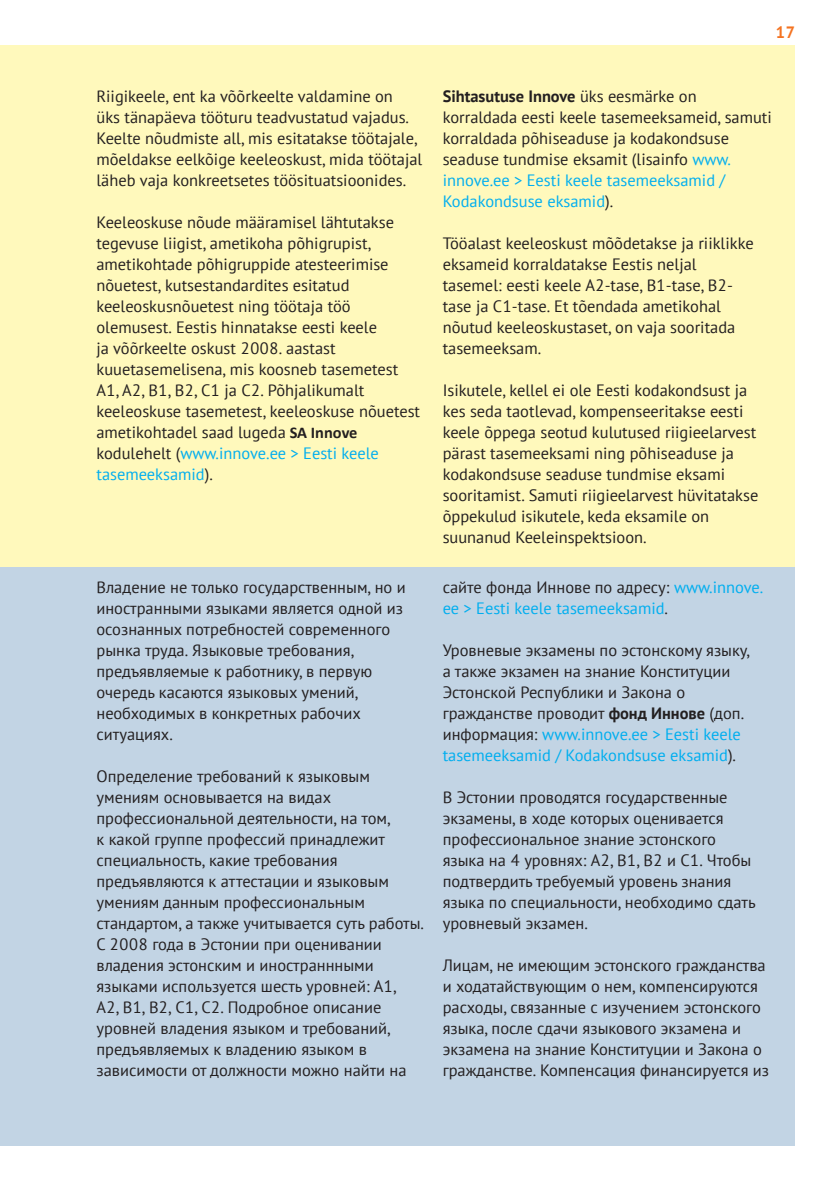
<style>
.page{position:relative;width:840px;height:1191px;background:#fff}
.page>*{position:absolute;margin:0;border:0;box-sizing:border-box;transform-origin:0 0}
.t1{font:16.4px/21px "PT Sans";color:#231f20}
.t2{font:16.4px/21px "PT Sans";color:#00aeef}
.t3{font:700 16.4px "PT Sans";color:#f47321}
.s1{font-family:"Calibri";font-weight:700}
.s2{color:#00aeef}
.s3{font-weight:700}
.s4{color:#231f20}
</style>
<div class="page">
<div style="left:0;top:567px;width:794px;height:578px;background:#c2d4e4"></div>
<div style="left:0;top:45px;width:794px;height:522px;background:#fff9bc"></div>
<p class="t3" style="left:775px;top:22px;width:21px">17</p>
<p class="t1" style="left:96px;top:86px;width:327px">Riigikeele, ent ka võõrkeelte valdamine on<br>üks tänapäeva tööturu teadvustatud vajadus.<br>Keelte nõudmiste all, mis esitatakse töötajale, mõeldakse eelkõige keeleoskust, mida töötajal läheb vaja konkreetsetes töösituatsioonides.</p>
<p class="t1" style="left:96px;top:212px;width:325px">Keeleoskuse nõude määramisel lähtutakse tegevuse liigist, ametikoha põhigrupist, ametikohtade põhigruppide atesteerimise nõuetest, kutsestandardites esitatud keeleoskusnõuetest ning töötaja töö olemusest. Eestis hinnatakse eesti keele<br>ja võõrkeelte oskust 2008. aastast kuuetasemelisena, mis koosneb tasemetest A1, A2, B1, B2, C1 ja C2. Põhjalikumalt keeleoskuse tasemetest, keeleoskuse nõuetest ametikohtadel saad lugeda <span class="s1">SA Innove </span>kodulehelt (<span class="s2">www.innove.ee &gt; Eesti keele tasemeeksamid</span>).</p>
<p class="t1" style="left:96px;top:576px;width:310px">Владение не только государственным, но и иностранными языками является одной из осознанных потребностей современного рынка труда. Языковые требования, предъявляемые к работнику, в первую очередь касаются языковых умений, необходимых в конкретных рабочих ситуациях.</p>
<p class="t1" style="left:96px;top:765px;width:329px">Определение требований к языковым умениям основывается на видах профессиональной деятельности, на том,<br>к какой группе профессий принадлежит специальность, какие требования предъявляются к аттестации и языковым умениям данным профессиональным стандартом, а также учитывается суть работы.<br>С 2008 года в Эстонии при оценивании владения эстонским и иностраннными языками используется шесть уровней: A1,<br>A2, B1, B2, C1, C2. Подробное описание уровней владения языком и требований, предъявляемых к владению языком в зависимости от должности можно найти на</p>
<p class="t1" style="left:442px;top:86px;width:330px"><span class="s3">Sihtasutuse Innove</span> üks eesmärke on korraldada eesti keele tasemeeksameid, samuti korraldada põhiseaduse ja kodakondsuse seaduse tundmise eksamit (lisainfo <span class="s2">www. innove.ee &gt; Eesti keele tasemeeksamid / Kodakondsuse eksamid</span>).</p>
<p class="t1" style="left:442px;top:233px;width:312px">Tööalast keeleoskust mõõdetakse ja riiklikke eksameid korraldatakse Eestis neljal tasemel: eesti keele A2-tase, B1-tase, B2- tase ja C1-tase. Et tõendada ametikohal nõutud keeleoskustaset, on vaja sooritada tasemeeksam.</p>
<p class="t1" style="left:442px;top:380px;width:317px">Isikutele, kellel ei ole Eesti kodakondsust ja kes seda taotlevad, kompenseeritakse eesti keele õppega seotud kulutused riigieelarvest pärast tasemeeksami ning põhiseaduse ja kodakondsuse seaduse tundmise eksami sooritamist. Samuti riigieelarvest hüvitatakse õppekulud isikutele, keda eksamile on suunanud Keeleinspektsioon.</p>
<p class="t2" style="left:442px;top:576px;width:322px"><span class="s4">сайте фонда Иннове по адресу:</span> www.innove. ee &gt; Eesti keele tasemeeksamid<span class="s4">.</span></p>
<p class="t1" style="left:442px;top:639px;width:308px">Уровневые экзамены по эстонскому языку, а также экзамен на знание Конституции Эстонской Республики и Закона о гражданстве проводит <span class="s3">фонд Иннове</span> (доп. информация: <span class="s2">www.innove.ee &gt; Eesti keele tasemeeksamid / Kodakondsuse eksamid</span>).</p>
<p class="t1" style="left:442px;top:786px;width:314px">В Эстонии проводятся государственные экзамены, в ходе которых оценивается профессиональное знание эстонского языка на 4 уровнях: A2, B1, B2 и C1. Чтобы подтвердить требуемый уровень знания языка по специальности, необходимо сдать уровневый экзамен.</p>
<p class="t1" style="left:442px;top:954px;width:328px">Лицам, не имеющим эстонского гражданства и ходатайствующим о нем, компенсируются расходы, связанные с изучением эстонского языка, после сдачи языкового экзамена и экзамена на знание Конституции и Закона о гражданстве. Компенсация финансируется из</p>
</div>
